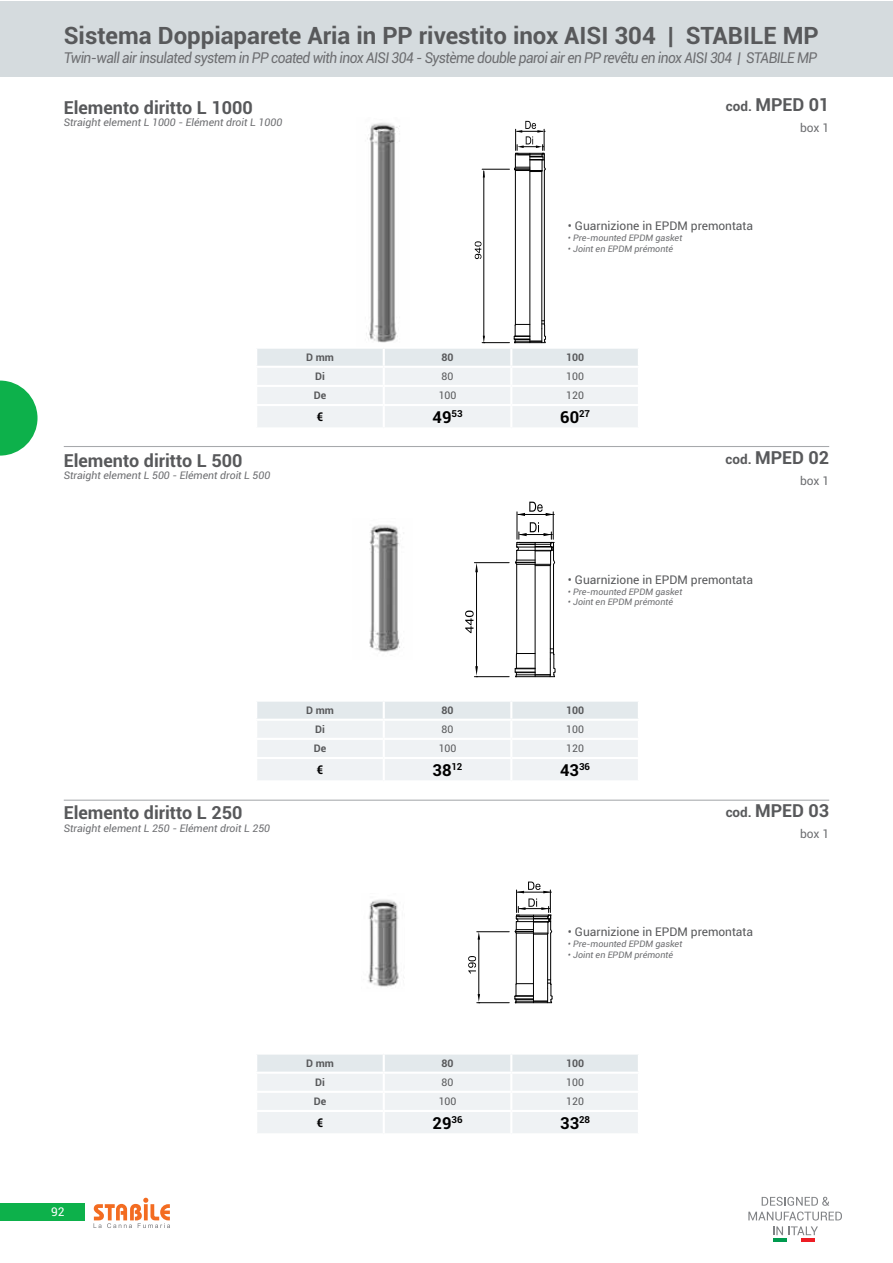
<style>
.page{position:relative;width:893px;height:1263px;background:#fff}
.page>*{position:absolute;margin:0;border:0;box-sizing:border-box;transform-origin:0 0}
.t1{font:700 24px "Roboto";color:#58595b}
.t2{font:700 18px "Roboto";color:#58595b}
.t3{font:700 16.5px "Roboto";color:#000}
.t4{font:italic 15px "Roboto";letter-spacing:-.04em;color:#6d6e71;scale:.92 1}
.t5{font:12px "Roboto";color:#58595b}
.t6{font:12px "Roboto";letter-spacing:-.01em;color:#6d6e71}
.t7{font:700 12px "Roboto";color:#000}
.t8{font:12px "Roboto";color:#fff}
.t9{font:italic 10.5px "Roboto";color:#6d6e71}
.t10{font:700 10.5px "Roboto";color:#58595b}
.t11{font:10.5px "Roboto";color:#58595b}
.t12{font:italic 9px "Roboto";color:#6d6e71}
.s1{font-size:13.5px}
</style>
<div class="page">
<div style="left:0;top:1px;width:892px;height:76px;background:#d5dbde"></div>
<div style="left:0;top:1203px;width:85px;height:17px;background:#0db14b"></div>
<svg style="left:94px;top:1198px;width:76px;height:30px"></svg>
<svg style="left:748px;top:1197px;width:94px;height:23px"></svg>
<svg style="left:773px;top:1226px;width:45px;height:9px"></svg>
<hr style="left:801px;top:1238px;width:14px;height:3px;background:#ed1d24">
<hr style="left:773px;top:1238px;width:14px;height:3px;background:#009a4e">
<svg style="left:0;top:381px;width:38px;height:75px"></svg>
<img style="left:367px;top:123px;width:33px;height:197px">
<svg style="left:475px;top:241px;width:6px;height:18px"></svg>
<hr style="left:530px;top:153px;width:1px;height:190px;background:#000">
<hr style="left:541px;top:172px;width:1px;height:157px;background:#000">
<hr style="left:544px;top:170px;width:1px;height:154px;background:#000">
<hr style="left:515px;top:170px;width:1px;height:154px;background:#000">
<hr style="left:484px;top:171px;width:1px;height:167px;background:#000">
<svg style="left:482px;top:121px;width:64px;height:56px"></svg>
<svg style="left:257px;top:320px;width:381px;height:107px"></svg>
<hr style="left:255px;top:404px;width:129px;height:2px;background:#fff">
<hr style="left:384px;top:404px;width:127px;height:2px;background:#fff">
<hr style="left:383px;top:406px;width:2px;height:21px;background:#fff">
<hr style="left:511px;top:404px;width:129px;height:2px;background:#fff">
<hr style="left:510px;top:406px;width:2px;height:21px;background:#fff">
<svg style="left:257px;top:702px;width:381px;height:78px"></svg>
<hr style="left:255px;top:757px;width:129px;height:2px;background:#fff">
<hr style="left:384px;top:757px;width:127px;height:2px;background:#fff">
<hr style="left:383px;top:759px;width:2px;height:21px;background:#fff">
<hr style="left:511px;top:757px;width:129px;height:2px;background:#fff">
<hr style="left:510px;top:759px;width:2px;height:21px;background:#fff">
<svg style="left:257px;top:1054px;width:381px;height:79px"></svg>
<hr style="left:255px;top:1110px;width:129px;height:2px;background:#fff">
<hr style="left:384px;top:1110px;width:127px;height:2px;background:#fff">
<hr style="left:383px;top:1112px;width:2px;height:21px;background:#fff">
<hr style="left:511px;top:1110px;width:129px;height:2px;background:#fff">
<hr style="left:510px;top:1112px;width:2px;height:21px;background:#fff">
<img style="left:369px;top:525px;width:31px;height:127px">
<svg style="left:475px;top:563px;width:3px;height:9px"></svg>
<svg style="left:465px;top:610px;width:9px;height:23px"></svg>
<hr style="left:474px;top:562px;width:35px;height:1px;background:#000">
<hr style="left:474px;top:676px;width:35px;height:1px;background:#000">
<hr style="left:476px;top:569px;width:1px;height:99px;background:#000">
<svg style="left:475px;top:666px;width:3px;height:11px"></svg>
<hr style="left:516px;top:564px;width:1px;height:89px;background:#000">
<hr style="left:553px;top:564px;width:1px;height:89px;background:#000">
<hr style="left:550px;top:566px;width:1px;height:93px;background:#000">
<hr style="left:535px;top:542px;width:1px;height:135px;background:#000">
<svg style="left:515px;top:502px;width:40px;height:64px"></svg>
<svg style="left:514px;top:648px;width:41px;height:29px"></svg>
<img style="left:368px;top:899px;width:31px;height:88px">
<svg style="left:478px;top:932px;width:2px;height:7px"></svg>
<svg style="left:468px;top:956px;width:8px;height:17px"></svg>
<hr style="left:477px;top:931px;width:32px;height:1px;background:#000">
<hr style="left:477px;top:1002px;width:32px;height:1px;background:#000">
<hr style="left:478px;top:937px;width:1px;height:59px;background:#000">
<svg style="left:478px;top:994px;width:2px;height:9px"></svg>
<hr style="left:516px;top:933px;width:1px;height:51px;background:#000">
<hr style="left:550px;top:933px;width:1px;height:51px;background:#000">
<hr style="left:547px;top:934px;width:1px;height:54px;background:#000">
<hr style="left:533px;top:915px;width:1px;height:88px;background:#000">
<svg style="left:514px;top:881px;width:38px;height:54px"></svg>
<svg style="left:514px;top:979px;width:39px;height:24px"></svg>
<hr style="left:64px;top:446px;width:765px;height:1px;background:#a7a9ac">
<hr style="left:64px;top:800px;width:765px;height:1px;background:#a7a9ac">
<h1 class="t1" style="left:64px;top:21px;width:756px">Sistema Doppiaparete Aria in PP rivestito inox AISI 304 | STABILE MP</h1>
<h3 class="t4" style="left:64px;top:49px;width:820px">Twin-wall air insulated system in PP coated with inox AISI 304 - Système double paroi air en PP revêtu en inox AISI 304 | STABILE MP</h3>
<h2 class="t2" style="left:64px;top:97px;width:191px">Elemento diritto L 1000</h2>
<p class="t9" style="left:64px;top:116px;width:220px">Straight element L 1000 - Elément droit L 1000</p>
<h2 class="t2" style="left:726px;top:95px;width:105px"><span class="s1">cod.</span> MPED 01</h2>
<h3 class="t5" style="left:568px;top:219px;width:187px">• Guarnizione in EPDM premontata</h3>
<p class="t12" style="left:568px;top:232px;width:116px">• Pre-mounted EPDM gasket</p>
<p class="t12" style="left:568px;top:243px;width:107px">• Joint en EPDM prémonté</p>
<h3 class="t6" style="left:800px;top:121px;width:31px">box 1</h3>
<h2 class="t2" style="left:64px;top:450px;width:180px">Elemento diritto L 500</h2>
<p class="t9" style="left:64px;top:469px;width:208px">Straight element L 500 - Elément droit L 500</p>
<p class="t10" style="left:306px;top:351px;width:29px">D mm</p>
<p class="t10" style="left:441px;top:351px;width:14px">80</p>
<p class="t10" style="left:566px;top:351px;width:20px">100</p>
<p class="t10" style="left:315px;top:370px;width:11px">Di</p>
<p class="t11" style="left:442px;top:370px;width:13px">80</p>
<p class="t11" style="left:566px;top:370px;width:19px">100</p>
<p class="t10" style="left:314px;top:390px;width:14px">De</p>
<p class="t11" style="left:439px;top:390px;width:19px">100</p>
<p class="t11" style="left:566px;top:390px;width:19px">120</p>
<h3 class="t7" style="left:317px;top:410px;width:8px">€</h3>
<h3 class="t3" style="left:433px;top:408px;width:31px">49<sup>53</sup></h3>
<h3 class="t3" style="left:560px;top:408px;width:31px">60<sup>27</sup></h3>
<h2 class="t2" style="left:726px;top:448px;width:105px"><span class="s1">cod.</span> MPED 02</h2>
<h3 class="t6" style="left:800px;top:474px;width:31px">box 1</h3>
<h3 class="t5" style="left:568px;top:573px;width:187px">• Guarnizione in EPDM premontata</h3>
<p class="t12" style="left:568px;top:586px;width:116px">• Pre-mounted EPDM gasket</p>
<p class="t12" style="left:568px;top:597px;width:107px">• Joint en EPDM prémonté</p>
<h2 class="t2" style="left:64px;top:803px;width:180px">Elemento diritto L 250</h2>
<p class="t9" style="left:64px;top:822px;width:208px">Straight element L 250 - Elément droit L 250</p>
<p class="t10" style="left:306px;top:704px;width:29px">D mm</p>
<p class="t10" style="left:441px;top:704px;width:14px">80</p>
<p class="t10" style="left:566px;top:704px;width:20px">100</p>
<p class="t10" style="left:315px;top:723px;width:11px">Di</p>
<p class="t11" style="left:442px;top:723px;width:13px">80</p>
<p class="t11" style="left:566px;top:723px;width:19px">100</p>
<p class="t10" style="left:314px;top:743px;width:14px">De</p>
<p class="t11" style="left:439px;top:743px;width:19px">100</p>
<p class="t11" style="left:566px;top:743px;width:19px">120</p>
<h3 class="t7" style="left:317px;top:763px;width:8px">€</h3>
<h3 class="t3" style="left:433px;top:760px;width:31px">38<sup>12</sup></h3>
<h3 class="t3" style="left:560px;top:760px;width:32px">43<sup>36</sup></h3>
<h2 class="t2" style="left:726px;top:800px;width:105px"><span class="s1">cod.</span> MPED 03</h2>
<h3 class="t6" style="left:800px;top:827px;width:31px">box 1</h3>
<h3 class="t5" style="left:568px;top:925px;width:187px">• Guarnizione in EPDM premontata</h3>
<p class="t12" style="left:568px;top:938px;width:116px">• Pre-mounted EPDM gasket</p>
<p class="t12" style="left:568px;top:949px;width:107px">• Joint en EPDM prémonté</p>
<h3 class="t8" style="left:51px;top:1205px;width:15px">92</h3>
<p class="t10" style="left:306px;top:1057px;width:29px">D mm</p>
<p class="t10" style="left:441px;top:1057px;width:14px">80</p>
<p class="t10" style="left:566px;top:1057px;width:20px">100</p>
<p class="t10" style="left:315px;top:1076px;width:11px">Di</p>
<p class="t11" style="left:442px;top:1076px;width:13px">80</p>
<p class="t11" style="left:566px;top:1076px;width:19px">100</p>
<p class="t10" style="left:314px;top:1095px;width:14px">De</p>
<p class="t11" style="left:439px;top:1095px;width:19px">100</p>
<p class="t11" style="left:566px;top:1095px;width:19px">120</p>
<h3 class="t7" style="left:317px;top:1116px;width:8px">€</h3>
<h3 class="t3" style="left:433px;top:1113px;width:31px">29<sup>36</sup></h3>
<h3 class="t3" style="left:560px;top:1113px;width:31px">33<sup>28</sup></h3>
</div>
